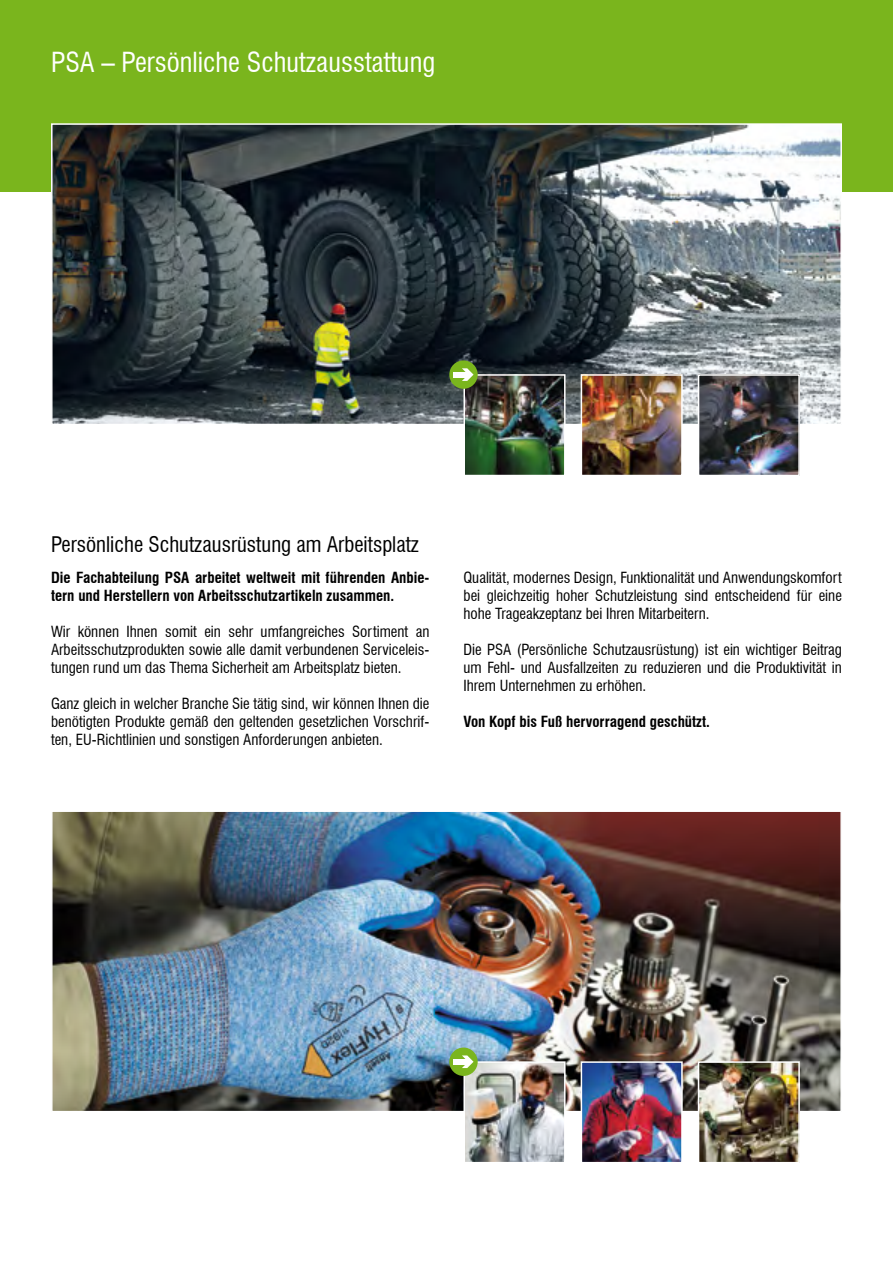
<style>
.page{position:relative;width:893px;height:1263px;background:#fff}
.page>*{position:absolute;margin:0;border:0;box-sizing:border-box;transform-origin:0 0}
.Headline{font:condensed 27px "Swiss 721 BT";color:#fff}
.Subline{font:condensed 21px "Swiss 721 BT";color:#000}
.t1{font:condensed 15px/18px "Swiss 721 BT";color:#000;text-align:justify}
.t2{font:700 condensed 15px/18px "Swiss 721 BT";color:#000}
</style>
<div class="page">
<div style="left:0;top:0;width:893px;height:191px;background:#7ab51d"></div>
<img style="left:54px;top:126px;width:785px;height:296px">
<div style="left:51px;top:123px;width:791px;height:302px;border:2px solid #fff"></div>
<img style="left:466px;top:377px;width:97px;height:96px">
<div style="left:463px;top:374px;width:103px;height:102px;border:2px solid #fff"></div>
<div style="left:449px;top:360px;width:29px;height:29px;background:#7ab51d;border-radius:50%"></div>
<svg style="left:462px;top:368px;width:11px;height:13px"></svg>
<div style="left:453px;top:372px;width:16px;height:5px;background:#fff"></div>
<img style="left:584px;top:377px;width:96px;height:96px">
<div style="left:581px;top:374px;width:102px;height:102px;border:2px solid #fff"></div>
<img style="left:701px;top:377px;width:96px;height:96px">
<div style="left:698px;top:374px;width:102px;height:102px;border:2px solid #fff"></div>
<img style="left:54px;top:813px;width:785px;height:296px">
<div style="left:51px;top:810px;width:791px;height:302px;border:2px solid #fff"></div>
<img style="left:466px;top:1064px;width:97px;height:96px">
<div style="left:463px;top:1061px;width:103px;height:102px;border:2px solid #fff"></div>
<div style="left:449px;top:1047px;width:29px;height:29px;background:#7ab51d;border-radius:50%"></div>
<svg style="left:462px;top:1055px;width:11px;height:13px"></svg>
<div style="left:453px;top:1059px;width:16px;height:5px;background:#fff"></div>
<img style="left:584px;top:1064px;width:96px;height:96px">
<div style="left:581px;top:1061px;width:102px;height:102px;border:2px solid #fff"></div>
<img style="left:701px;top:1064px;width:96px;height:96px">
<div style="left:698px;top:1061px;width:102px;height:102px;border:2px solid #fff"></div>
<p class="Headline" style="left:51px;top:46px;width:386px">PSA – Persönliche Schutzausstattung</p>
<p class="Subline" style="left:51px;top:531px;width:370px">Persönliche Schutzausrüstung am Arbeitsplatz</p>
<p class="t2" style="left:51px;top:568px;width:380px">Die Fachabteilung PSA arbeitet weltweit mit führenden Anbie&shy;tern und Herstellern von Arbeitsschutzartikeln zusammen.</p>
<p class="t1" style="left:51px;top:622px;width:380px">Wir können Ihnen somit ein sehr umfangreiches Sortiment an Arbeitsschutzprodukten sowie alle damit verbundenen Serviceleis&shy;tungen rund um das Thema Sicherheit am Arbeitsplatz bieten.</p>
<p class="t1" style="left:51px;top:694px;width:380px">Ganz gleich in welcher Branche Sie tätig sind, wir können Ihnen die benötigten Produkte gemäß den geltenden gesetzlichen Vorschrif&shy;ten, EU-Richtlinien und sonstigen Anforderungen anbieten.</p>
<p class="t1" style="left:463px;top:568px;width:380px">Qualität, modernes Design, Funktionalität und Anwendungskomfort bei gleichzeitig hoher Schutzleistung sind entscheidend für eine hohe Trageakzeptanz bei Ihren Mitarbeitern.</p>
<p class="t1" style="left:463px;top:640px;width:380px">Die PSA (Persönliche Schutzausrüstung) ist ein wichtiger Beitrag um Fehl- und Ausfallzeiten zu reduzieren und die Produktivität in Ihrem Unternehmen zu erhöhen.</p>
<p class="t2" style="left:463px;top:712px;width:248px">Von Kopf bis Fuß hervorragend geschützt.</p>
</div>
